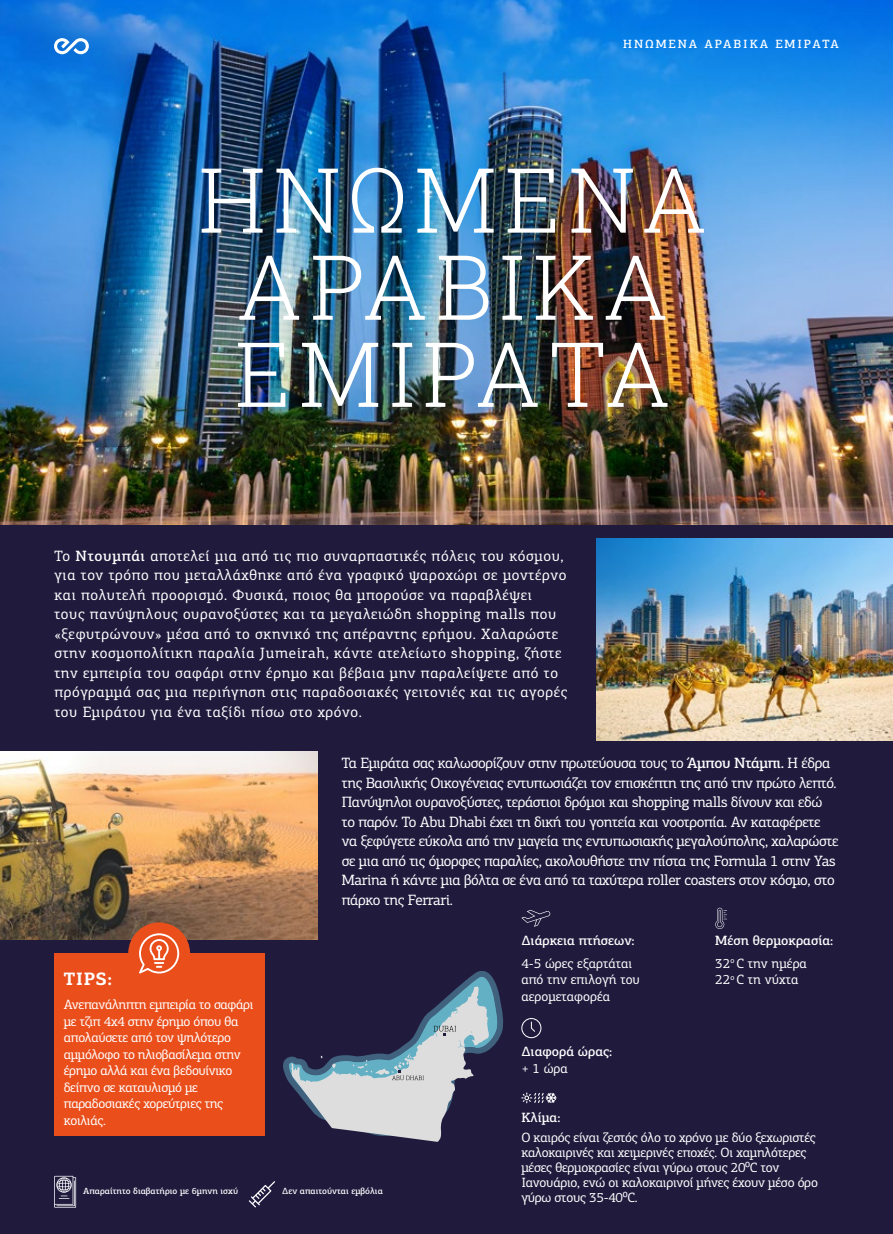
<style>
.page{position:relative;width:893px;height:1234px;background:#fff}
.page>*{position:absolute;margin:0;border:0;box-sizing:border-box;transform-origin:0 0}
.t1{font:300 90px/87px "Roboto Slab";letter-spacing:.08em;color:#fff;text-align:center}
.t2{font:700 18px "PF Centro Slab Pro";color:#fff}
.t3{font:15px/19.5px "PF Centro Slab Pro";letter-spacing:.04em;color:#fff}
.t4{font:15px/19.5px "PF Centro Slab Pro";letter-spacing:-.025em;color:#fff}
.t5{font:13.5px/16.5px "PF Centro Slab Pro";letter-spacing:-.02em;color:#fff}
.t6{font:500 13.5px/22.6px "PF Centro Slab Pro";color:#fff}
.t7{font:13.5px/16.5px "PF Centro Slab Pro";color:#fff}
.t8{font:500 12px "PF Centro Slab Pro";letter-spacing:.16em;color:#fff}
.t9{font:500 9px "PF Centro Slab Pro";color:#fff}
.s1{font-weight:500}
.s2{font-weight:400}
</style>
<div class="page">
<div style="left:0;top:0;width:893px;height:1233px;background:#201a3d"></div>
<img style="left:0;top:0;width:893px;height:524px">
<img style="left:597px;top:538px;width:296px;height:202px">
<img style="left:0;top:751px;width:317px;height:188px">
<svg style="left:53px;top:38px;width:37px;height:16px"></svg>
<svg style="left:521px;top:1018px;width:20px;height:19px"></svg>
<svg style="left:521px;top:910px;width:29px;height:16px"></svg>
<svg style="left:521px;top:1092px;width:36px;height:10px"></svg>
<svg style="left:715px;top:907px;width:12px;height:21px"></svg>
<svg style="left:283px;top:971px;width:221px;height:170px"></svg>
<div style="left:54px;top:953px;width:210px;height:182px;background:#e94e1b"></div>
<div style="left:128px;top:922px;width:62px;height:62px;background:#e94e1b;border-radius:50%"></div>
<svg style="left:139px;top:933px;width:40px;height:40px"></svg>
<svg style="left:54px;top:1175px;width:22px;height:32px"></svg>
<svg style="left:249px;top:1181px;width:26px;height:26px"></svg>
<p class="t8" style="left:623px;top:37px;width:217px">ΗΝΩΜΕΝΑ ΑΡΑΒΙΚΑ ΕΜΙΡΑΤΑ</p>
<h1 class="t1" style="left:198px;top:154px;width:511px">ΗΝΩΜΈΝΑ<br>ΑΡΑΒΙΚΆ<br>ΕΜΙΡΆΤΑ</h1>
<p class="t3" style="left:54px;top:545px;width:514px">Το <span class="s1">Ντουμπάι</span> αποτελεί μια από τις πιο συναρπαστικές πόλεις του κόσμου, για τον τρόπο που μεταλλάχθηκε από ένα γραφικό ψαροχώρι σε μοντέρνο και πολυτελή προορισμό. Φυσικά, ποιος θα μπορούσε να παραβλέψει<br>τους πανύψηλους ουρανοξύστες και τα μεγαλειώδη shopping malls που «ξεφυτρώνουν» μέσα από το σκηνικό της απέραντης ερήμου. Χαλαρώστε στην κοσμοπολίτικη παραλία Jumeirah, κάντε ατελείωτο shopping, ζήστε την εμπειρία του σαφάρι στην έρημο και βέβαια μην παραλείψετε από το πρόγραμμά σας μια περιήγηση στις παραδοσιακές γειτονιές και τις αγορές του Εμιράτου για ένα ταξίδι πίσω στο χρόνο.</p>
<p class="t4" style="left:342px;top:752px;width:498px">Τα Εμιράτα σας καλωσορίζουν στην πρωτεύουσα τους το <span class="s1">Άμπου Ντάμπι.</span> Η έδρα της Βασιλικής Οικογένειας εντυπωσιάζει τον επισκέπτη της από την πρώτο λεπτό.<br>Πανύψηλοι ουρανοξύστες, τεράστιοι δρόμοι και shopping malls δίνουν και εδώ το παρόν. Το Abu Dhabi έχει τη δική του γοητεία και νοοτροπία. Αν καταφέρετε να ξεφύγετε εύκολα από την μαγεία της εντυπωσιακής μεγαλούπολης, χαλαρώστε σε μια από τις όμορφες παραλίες, ακολουθήστε την πίστα της Formula 1 στην Yas Marina ή κάντε μια βόλτα σε ένα από τα ταχύτερα roller coasters στον κόσμο, στο πάρκο της Ferrari.</p>
<p class="t2" style="left:64px;top:967px;width:50px">TIPS:</p>
<p class="t5" style="left:64px;top:995px;width:191px">Ανεπανάληπτη εμπειρία το σαφάρι με τζιπ 4x4 στην έρημο όπου θα απολαύσετε από τον ψηλότερο αμμόλοφο το ηλιοβασίλεμα στην έρημο αλλά και ένα βεδουίνικο δείπνο σε καταυλισμό με παραδοσιακές χορεύτριες της κοιλιάς.</p>
<p class="t9" style="left:83px;top:1185px;width:156px">Απαραίτητο διαβατήριο με 6μηνη ισχύ</p>
<p class="t9" style="left:282px;top:1185px;width:102px">Δεν απαιτούνται εμβόλια</p>
<p class="t6" style="left:521px;top:928px;width:115px">Διάρκεια πτήσεων:</p>
<p class="t7" style="left:521px;top:954px;width:120px">4-5 ώρες εξαρτάται από την επιλογή του αερομεταφορέα</p>
<p class="t6" style="left:521px;top:1039px;width:93px">Διαφορά ώρας:</p>
<p class="t5" style="left:521px;top:1059px;width:48px">+ 1 ώρα</p>
<p class="t6" style="left:715px;top:928px;width:119px">Μέση θερμοκρασία:<br><span class="s2">32</span><sup>ο</sup> <span class="s2">C την ημέρα</span></p>
<p class="t7" style="left:715px;top:971px;width:85px">22<sup>ο</sup> C τη νύχτα</p>
<p class="t6" style="left:521px;top:1105px;width:41px">Κλίμα:</p>
<p class="t5" style="left:521px;top:1129px;width:298px;line-height:15px">Ο καιρός είναι ζεστός όλο το χρόνο με δύο ξεχωριστές καλοκαιρινές και χειμερινές εποχές. Οι χαμηλότερες μέσες θερμοκρασίες είναι γύρω στους 20⁰C τον Ιανουάριο, ενώ οι καλοκαιρινοί μήνες έχουν μέσο όρο γύρω στους 35-40⁰C.</p>
</div>
